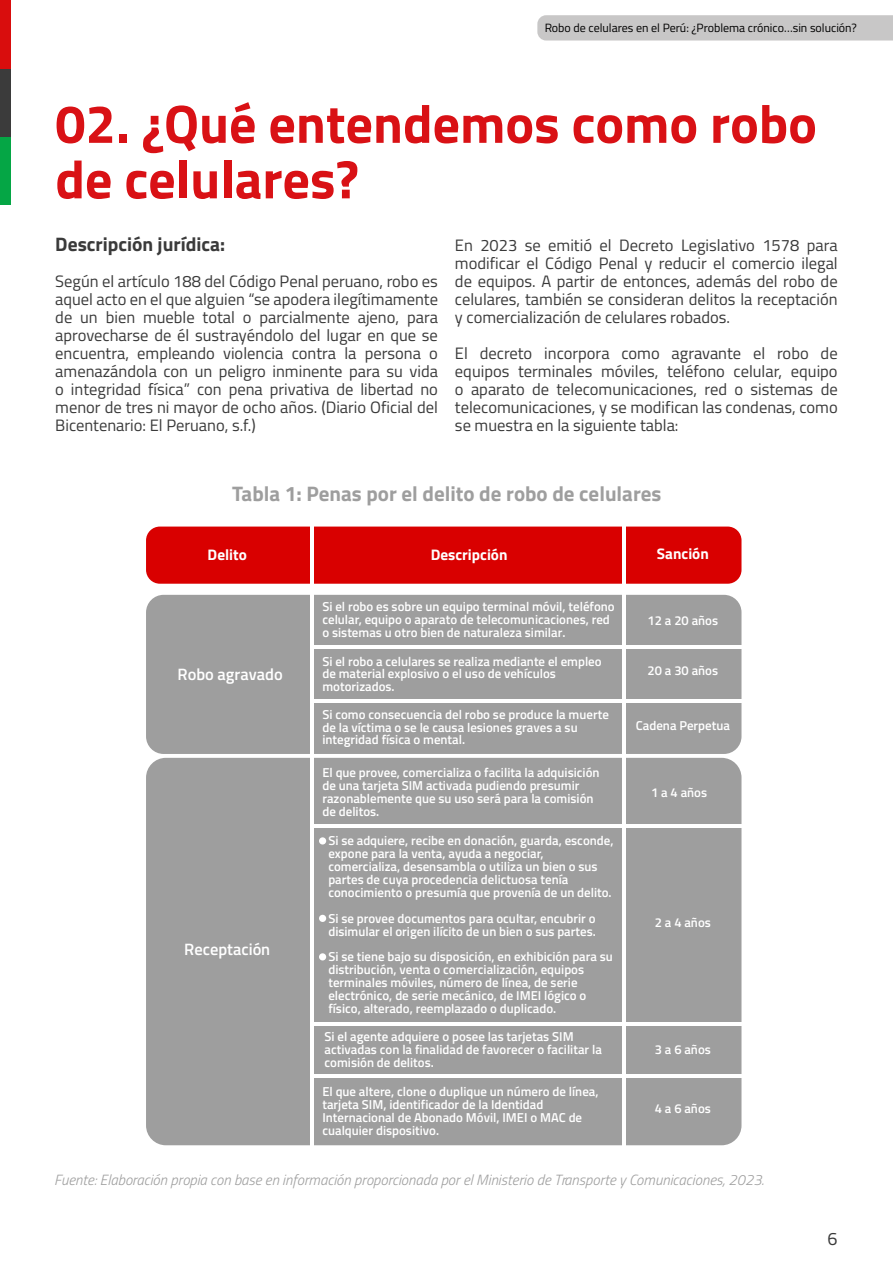
<style>
.page{position:relative;width:893px;height:1263px;background:#fff}
.page>*{position:absolute;margin:0;border:0;box-sizing:border-box;transform-origin:0 0}
.t1{font:700 54px/55.5px "Titillium Web";color:#d91115}
.t2{font:700 21px "Titillium Web";color:#9e9e9e}
.t3{font:700 19.5px "Titillium Web";color:#3a3a3a}
.t4{font:18px "Titillium Web";color:#3a3a3a}
.t5{font:16.5px/18px "Titillium Web";color:#3a3a3a;text-align:justify}
.t6{font:600 16.5px "Titillium Web";color:#fff}
.t7{font:700 15.3px "Titillium Web";color:#fff}
.t8{font:italic 300 14.85px "Titillium Web";color:#9e9e9e}
.t9{font:600 12.9px/12.9px "Titillium Web";color:#fff}
.t10{font:12px "Titillium Web";color:#000}
</style>
<div class="page">
<div style="left:0;top:137px;width:10px;height:68px;background:#05a645"></div>
<div style="left:0;top:68px;width:10px;height:69px;background:#3b3b3b"></div>
<div style="left:0;top:0;width:10px;height:68px;background:#d90d0d"></div>
<svg style="left:537px;top:15px;width:356px;height:26px;background:#c9c8c8"></svg>
<div style="left:146px;top:527px;width:595px;height:57px;background:#d90000;border-radius:14px"></div>
<div style="left:146px;top:595px;width:595px;height:159px;background:#9e9e9e;border-radius:18px"></div>
<div style="left:146px;top:758px;width:595px;height:387px;background:#9e9e9e;border-radius:20px"></div>
<hr style="left:311px;top:507px;width:3px;height:640px;background:#fff">
<hr style="left:622px;top:509px;width:3px;height:640px;background:#fff">
<hr style="left:312px;top:645px;width:434px;height:3px;background:#fff">
<hr style="left:311px;top:699px;width:435px;height:3px;background:#fff">
<hr style="left:311px;top:825px;width:436px;height:3px;background:#fff">
<hr style="left:311px;top:1074px;width:436px;height:4px;background:#fff">
<hr style="left:311px;top:1022px;width:436px;height:3px;background:#fff">
<div style="left:319px;top:837px;width:7px;height:7px;background:#fff;border-radius:50%"></div>
<div style="left:319px;top:915px;width:7px;height:7px;background:#fff;border-radius:50%"></div>
<div style="left:319px;top:953px;width:7px;height:7px;background:#fff;border-radius:50%"></div>
<p class="t10" style="left:545px;top:19px;width:314px">Robo de celulares en el Perú: ¿Problema crónico…sin solución?</p>
<p class="t10" style="left:637px;top:19px;width:202px">¿Cómo combatir a exto sión en el Perú?</p>
<h1 class="t1" style="left:55px;top:93px;width:763px">02. ¿Qué entendemos como robo de celulares?</h1>
<h3 class="t3" style="left:55px;top:230px;width:171px">Descripción jurídica:</h3>
<p class="t5" style="left:55px;top:272px;width:384px">Según el artículo 188 del Código Penal peruano, robo es aquel acto en el que alguien “se apodera ilegítimamente de un bien mueble total o parcialmente ajeno, para aprovecharse de él sustrayéndolo del lugar en que se encuentra, empleando violencia contra la persona o amenazándola con un peligro inminente para su vida o integridad física” con pena privativa de libertad no menor de tres ni mayor de ocho años. (Diario Oficial del Bicentenario: El Peruano, s.f.)</p>
<p class="t5" style="left:455px;top:236px;width:384px">En 2023 se emitió el Decreto Legislativo 1578 para modificar el Código Penal y reducir el comercio ilegal de equipos. A partir de entonces, además del robo de celulares, también se consideran delitos la receptación y comercialización de celulares robados.</p>
<p class="t5" style="left:455px;top:344px;width:384px">El decreto incorpora como agravante el robo de equipos terminales móviles, teléfono celular, equipo o aparato de telecomunicaciones, red o sistemas de telecomunicaciones, y se modifican las condenas, como se muestra en la siguiente tabla:</p>
<h2 class="t2" style="left:232px;top:477px;width:431px">Tabla 1: Penas por el delito de robo de celulares</h2>
<p class="t7" style="left:208px;top:543px;width:41px">Delito</p>
<p class="t6" style="left:178px;top:662px;width:107px">Robo agravado</p>
<p class="t6" style="left:184px;top:937px;width:87px">Receptación</p>
<p class="t7" style="left:431px;top:543px;width:78px">Descripción</p>
<p class="t7" style="left:657px;top:542px;width:53px">Sanción</p>
<p class="t9" style="left:322px;top:600px;width:294px">Si el robo es sobre un equipo terminal móvil, teléfono celular, equipo o aparato de telecomunicaciones, red o sistemas u otro bien de naturaleza similar.</p>
<p class="t9" style="left:322px;top:654px;width:281px">Si el robo a celulares se realiza mediante el empleo de material explosivo o el uso de vehículos motorizados.</p>
<p class="t9" style="left:322px;top:707px;width:288px">Si como consecuencia del robo se produce la muerte de la víctima o se le causa lesiones graves a su integridad física o mental.</p>
<p class="t9" style="left:322px;top:765px;width:279px">El que provee, comercializa o facilita la adquisición de una tarjeta SIM activada pudiendo presumir razonablemente que su uso será para la comisión de delitos.</p>
<p class="t9" style="left:328px;top:833px;width:287px">Si se adquiere, recibe en donación, guarda, esconde, expone para la venta, ayuda a negociar, comercializa, desensambla o utiliza un bien o sus partes de cuya procedencia delictuosa tenía conocimiento o presumía que provenía de un delito.</p>
<p class="t9" style="left:328px;top:911px;width:269px">Si se provee documentos para ocultar, encubrir o disimular el origen ilícito de un bien o sus partes.</p>
<p class="t9" style="left:328px;top:950px;width:286px">Si se tiene bajo su disposición, en exhibición para su distribución, venta o comercialización, equipos terminales móviles, número de línea, de serie electrónico, de serie mecánico, de IMEI lógico o físico, alterado, reemplazado o duplicado.</p>
<p class="t9" style="left:325px;top:1029px;width:279px">Si el agente adquiere o posee las tarjetas SIM activadas con la finalidad de favorecer o facilitar la comisión de delitos.</p>
<p class="t9" style="left:322px;top:1084px;width:278px">El que altere, clone o duplique un número de línea, tarjeta SIM, identificador de la Identidad Internacional de Abonado Móvil, IMEI o MAC de cualquier dispositivo.</p>
<p class="t9" style="left:648px;top:613px;width:72px">12 a 20 años</p>
<p class="t9" style="left:648px;top:664px;width:72px">20 a 30 años</p>
<p class="t9" style="left:636px;top:718px;width:96px">Cadena Perpetua</p>
<p class="t9" style="left:651px;top:785px;width:58px">1 a 4 años</p>
<p class="t9" style="left:655px;top:915px;width:58px">2 a 4 años</p>
<p class="t9" style="left:655px;top:1043px;width:58px">3 a 6 años</p>
<p class="t9" style="left:655px;top:1101px;width:58px">4 a 6 años</p>
<p class="t8" style="left:54px;top:1169px;width:712px">Fuente: Elaboración propia con base en información proporcionada por el Ministerio de Transporte y Comunicaciones, 2023.</p>
<h3 class="t4" style="left:828px;top:1225px;width:12px">6</h3>
</div>
